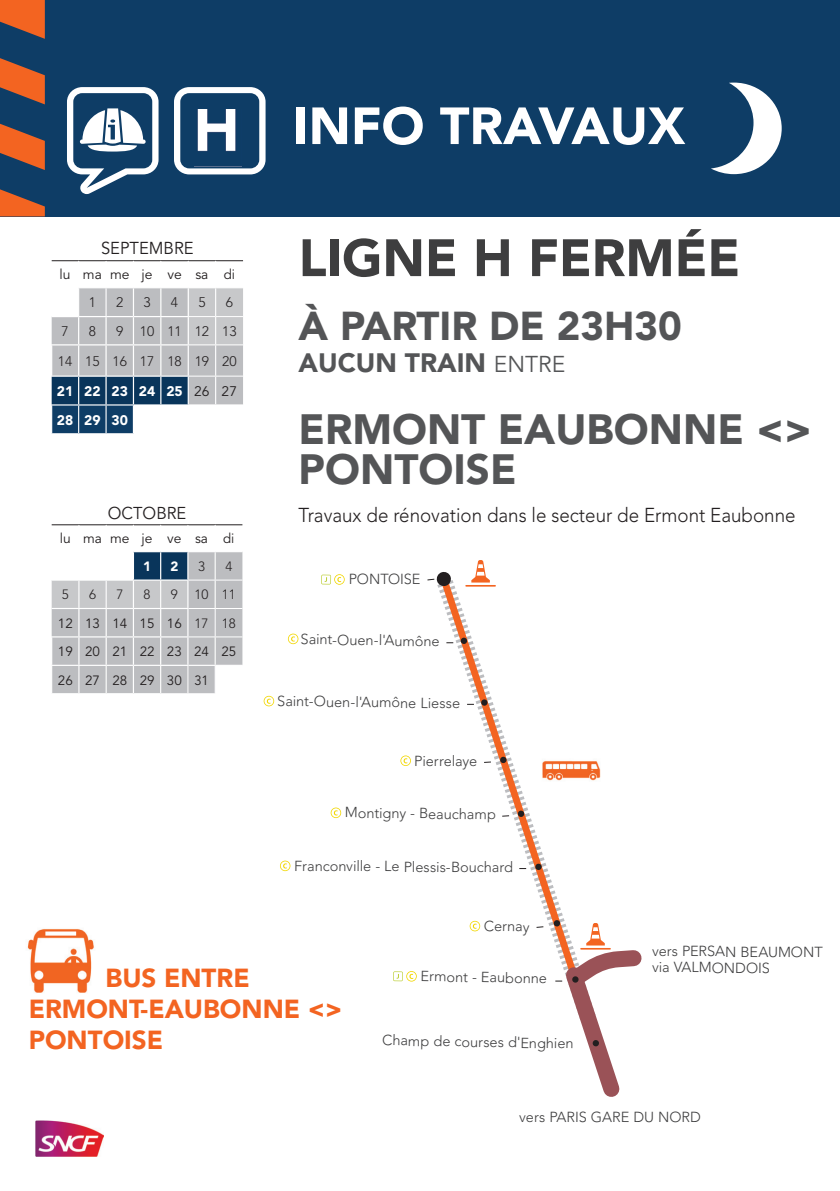
<style>
.page{position:relative;width:840px;height:1191px;background:#fff}
.page>*{position:absolute;margin:0;border:0;box-sizing:border-box;transform-origin:0 0}
.t1{font:900 52px "Avenir LT Std";color:#3e3e3f}
.t2{font:900 51.6px "Avenir LT Std";color:#fff}
.t3{font:900 42px/40px "Avenir LT Std";color:#545557}
.t4{font:900 40px "Avenir LT Std";color:#545557}
.t5{font:900 26.4px "Avenir LT Std";color:#545557}
.t6{font:900 26px/31.2px "Avenir LT Std";color:#f36421}
.t7{font:300 20px "Avenir LT Std";color:#231f20;scale:.94 1}
.t8{font:17.2px "Avenir LT Std";color:#231f20;scale:.96 1}
.t9{font:17px "Avenir LT Std";color:#231f20;scale:.96 1}
.t10{font:300 14.6px/16px "Avenir LT Std";letter-spacing:-.005em;color:#3e3e3f}
.t11{font:300 13.8px/29.6px "Avenir LT Std";color:#231f20;text-align:justify}
.t12{font:13.8px "Avenir LT Std";color:#231f20}
.t13{font:13.4px/28.4px "Avenir LT Std";color:#231f20;text-align:justify}
.t14{font:300 13.4px "Avenir LT Std";color:#231f20}
.t15{font:900 13.4px "Avenir LT Std";color:#fff}
.s1{font-weight:900;color:#fff}
.s2{font-weight:400}
.s3{font-weight:300}
.s4{font-weight:400;font-size:22.8px}
</style>
<div class="page">
<div style="left:0;top:0;width:839px;height:217px;background:#0e3d66"></div>
<svg style="left:0;top:0;width:45px;height:216px"></svg>
<svg style="left:67px;top:87px;width:91px;height:107px"></svg>
<svg style="left:711px;top:83px;width:70px;height:91px"></svg>
<svg style="left:174px;top:87px;width:91px;height:87px"></svg>
<img style="left:194px;top:110px;width:47px;height:56px">
<svg style="left:439px;top:579px;width:126px;height:358px"></svg>
<svg style="left:460px;top:637px;width:7px;height:7px"></svg>
<svg style="left:480px;top:699px;width:7px;height:7px"></svg>
<svg style="left:499px;top:756px;width:7px;height:7px"></svg>
<svg style="left:517px;top:810px;width:7px;height:7px"></svg>
<svg style="left:534px;top:863px;width:7px;height:7px"></svg>
<svg style="left:553px;top:919px;width:7px;height:8px"></svg>
<svg style="left:469px;top:920px;width:11px;height:11px"></svg>
<svg style="left:280px;top:860px;width:10px;height:11px"></svg>
<svg style="left:330px;top:807px;width:11px;height:11px"></svg>
<svg style="left:400px;top:755px;width:11px;height:11px"></svg>
<svg style="left:263px;top:696px;width:11px;height:10px"></svg>
<svg style="left:288px;top:633px;width:10px;height:11px"></svg>
<svg style="left:393px;top:971px;width:23px;height:10px"></svg>
<svg style="left:321px;top:574px;width:23px;height:11px"></svg>
<svg style="left:427px;top:572px;width:27px;height:17px"></svg>
<img style="left:27px;top:929px;width:67px;height:64px">
<img style="left:35px;top:1120px;width:68px;height:36px">
<img style="left:534px;top:736px;width:67px;height:66px">
<hr style="left:465px;top:585px;width:30px;height:1px;background:#f36421">
<svg style="left:471px;top:560px;width:18px;height:22px"></svg>
<svg style="left:553px;top:923px;width:89px;height:174px"></svg>
<svg style="left:51px;top:260px;width:192px;height:174px"></svg>
<svg style="left:51px;top:524px;width:192px;height:170px"></svg>
<p class="t8" style="left:101px;top:239px;width:98px">SEPTEMBRE</p>
<p class="t12" style="left:60px;top:267px;width:177px">lu ma me je ve sa di</p>
<p class="t11" style="left:89px;top:288px;width:9px">1</p>
<p class="t11" style="left:116px;top:288px;width:9px">2</p>
<p class="t11" style="left:143px;top:288px;width:9px">3</p>
<p class="t11" style="left:171px;top:288px;width:9px">4</p>
<p class="t11" style="left:198px;top:288px;width:9px">5</p>
<p class="t11" style="left:226px;top:288px;width:9px">6</p>
<p class="t11" style="left:62px;top:316px;width:9px">7</p>
<p class="t11" style="left:89px;top:316px;width:9px">8</p>
<p class="t11" style="left:57px;top:316px;width:181px;text-indent:59px">9 10 11 12 13<br>14 15 16 17 18 19 20<br><span class="s1">21 22 23 24 25</span> <span class="s2">26 27<br></span><span class="s1">28 29 30</span></p>
<p class="t9" style="left:108px;top:503px;width:83px">OCTOBRE</p>
<p class="t12" style="left:60px;top:531px;width:176px">lu ma me je ve sa di</p>
<p class="t15" style="left:143px;top:558px;width:9px">1</p>
<p class="t15" style="left:170px;top:558px;width:9px">2</p>
<p class="t14" style="left:198px;top:558px;width:8px">3</p>
<p class="t14" style="left:225px;top:558px;width:8px">4</p>
<p class="t14" style="left:62px;top:587px;width:8px">5</p>
<p class="t14" style="left:89px;top:587px;width:8px">6</p>
<p class="t14" style="left:116px;top:587px;width:8px">7</p>
<p class="t14" style="left:143px;top:587px;width:8px">8</p>
<p class="t13" style="left:58px;top:581px;width:180px;text-indent:113px"><span class="s3">9 10 11<br></span>12 13 14 15 16 <span class="s3">17 18<br></span>19 20 21 22 23 24 25<br>26 27 28 29 30 31</p>
<h2 class="t2" style="left:293px;top:95px;width:393px">INFO TRAVAUX</h2>
<h1 class="t1" style="left:298px;top:226px;width:443px">LIGNE H FERMÉE</h1>
<h3 class="t4" style="left:298px;top:302px;width:384px">À PARTIR DE 23H30</h3>
<h3 class="t5" style="left:298px;top:347px;width:268px">AUCUN TRAIN <span class="s4">ENTRE</span></h3>
<h3 class="t3" style="left:298px;top:409px;width:515px">ERMONT EAUBONNE &lt;&gt;<br>PONTOISE</h3>
<h3 class="t7" style="left:298px;top:503px;width:530px">Travaux de rénovation dans le secteur de Ermont Eaubonne</h3>
<p class="t10" style="left:348px;top:571px;width:73px">PONTOISE</p>
<p class="t10" style="left:301px;top:631px;width:140px;rotate:1deg">Saint-Ouen-l'Aumône</p>
<p class="t10" style="left:277px;top:692px;width:184px;rotate:1deg">Saint-Ouen-l'Aumône Liesse</p>
<p class="t10" style="left:414px;top:752px;width:64px;rotate:1deg">Pierrelaye</p>
<p class="t10" style="left:345px;top:804px;width:152px;rotate:1deg">Montigny - Beauchamp</p>
<p class="t10" style="left:294px;top:856px;width:220px;rotate:1deg">Franconville - Le Plessis-Bouchard</p>
<h3 class="t6" style="left:29px;top:961px;width:315px;text-indent:77px">BUS ENTRE<br>ERMONT-EAUBONNE &lt;&gt;<br>PONTOISE</h3>
<p class="t10" style="left:484px;top:918px;width:47px;rotate:1deg">Cernay</p>
<p class="t10" style="left:420px;top:968px;width:128px;rotate:1deg">Ermont - Eaubonne</p>
<p class="t10" style="left:382px;top:1032px;width:193px;rotate:1deg">Champ de courses d'Enghien</p>
<p class="t10" style="left:651px;top:943px;width:172px">vers PERSAN BEAUMONT via VALMONDOIS</p>
<p class="t10" style="left:519px;top:1109px;width:183px">vers PARIS GARE DU NORD</p>
</div>
